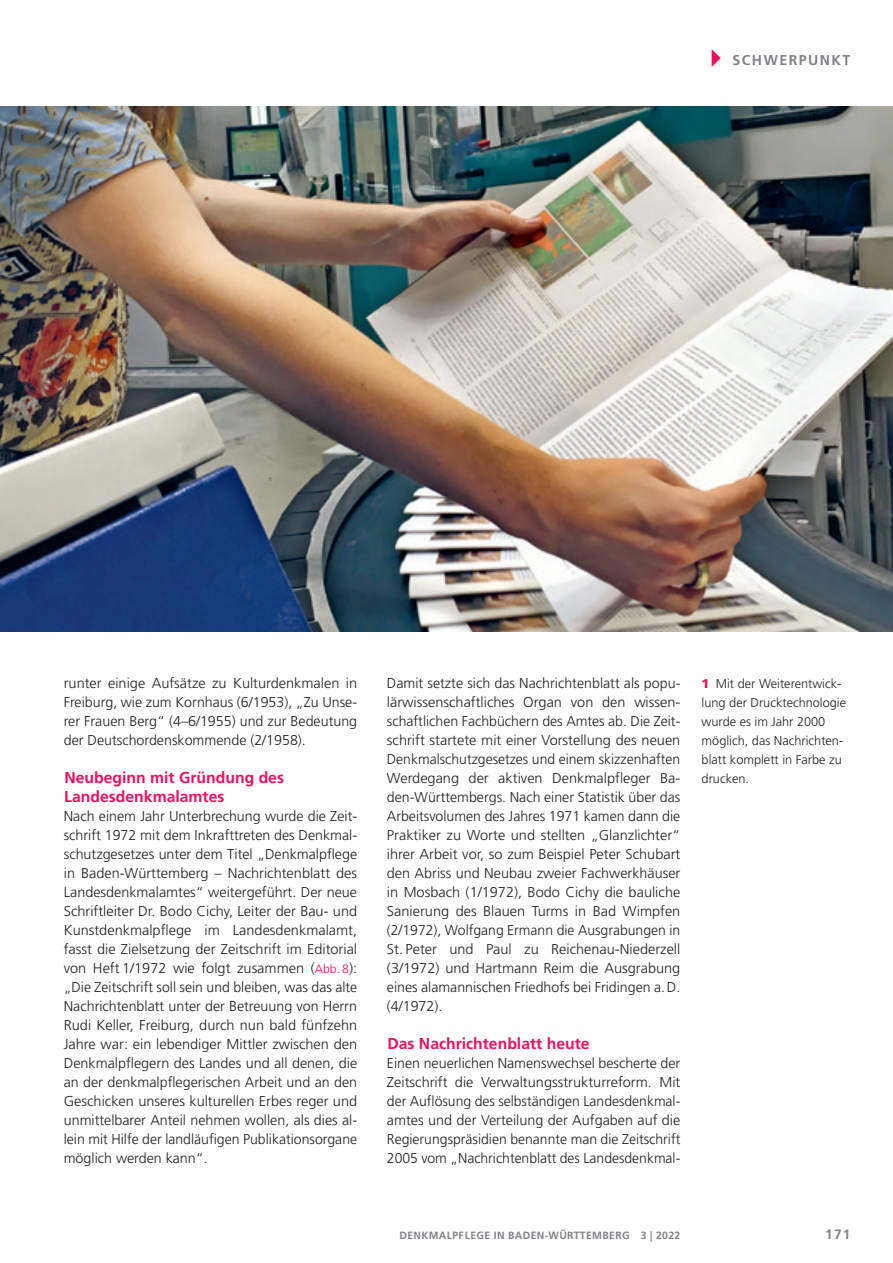
<style>
.page{position:relative;width:893px;height:1263px;background:#fff}
.page>*{position:absolute;margin:0;border:0;box-sizing:border-box;transform-origin:0 0}
.t1{font:700 15.75px/19px "Frutiger LT";color:#ee1059}
.t2{font:300 14.25px/19px "Frutiger LT";color:#231f20;text-align:justify}
.t3{font:700 14.25px "Frutiger LT";color:#808285}
.t4{font:700 13.5px "Frutiger LT";color:#808285}
.t5{font:300 12.75px/19px "Frutiger LT";color:#231f20}
.t6{font:700 10.5px "Frutiger LT";letter-spacing:.03em;color:#808285}
.s1{color:#ee1059}
.s2{font-family:"Frutiger";font-size:12.15px;color:#ee1059}
.s3{font-weight:900;color:#ee1059}
</style>
<div class="page">
<img style="left:0;top:106px;width:893px;height:525px">
<p class="t3" style="left:701px;top:52px;width:53px"><span class="s1">✔</span>Schwerpunkt</p>
<p class="t2" style="left:64px;top:674px;width:295px">runter einige Aufsätze zu Kulturdenkmalen in Freiburg, wie zum Kornhaus (6/1953), „Zu Unse&shy;rer Frauen Berg“ (4–6/1955) und zur Bedeutung der Deutschordenskommende (2/1958).</p>
<p class="t1" style="left:64px;top:768px;width:221px">Neubeginn mit Gründung des<br>Landesdenkmalamtes</p>
<p class="t2" style="left:64px;top:807px;width:295px">Nach einem Jahr Unterbrechung wurde die Zeit&shy;schrift 1972 mit dem Inkrafttreten des Denkmal&shy;schutzgesetzes unter dem Titel „Denkmalpflege in Baden-Württemberg – Nachrichtenblatt des Landesdenkmalamtes“ weitergeführt. Der neue Schriftleiter Dr. Bodo Cichy, Leiter der Bau- und Kunstdenkmalpflege im Landesdenkmalamt, fasst die Zielsetzung der Zeitschrift im Editorial von Heft 1/1972 wie folgt zusammen (<span class="s2">Abb. 8</span>): „Die Zeitschrift soll sein und bleiben, was das alte Nachrichtenblatt unter der Betreuung von Herrn Rudi Keller, Freiburg, durch nun bald fünfzehn Jahre war: ein lebendiger Mittler zwischen den Denkmalpflegern des Landes und all denen, die an der denkmalpflegerischen Arbeit und an den Geschicken unseres kulturellen Erbes reger und unmittelbarer Anteil nehmen wollen, als dies al&shy;lein mit Hilfe der landläufigen Publikationsorgane möglich werden kann“.</p>
<p class="t2" style="left:387px;top:674px;width:295px">Damit setzte sich das Nachrichtenblatt als popu&shy;lärwissenschaftliches Organ von den wissen&shy;schaftlichen Fachbüchern des Amtes ab. Die Zeit&shy;schrift startete mit einer Vorstellung des neuen Denkmalschutzgesetzes und einem skizzenhaften Werdegang der aktiven Denkmalpfleger Ba&shy;den-Württembergs. Nach einer Statistik über das Arbeitsvolumen des Jahres 1971 kamen dann die Praktiker zu Worte und stellten „Glanzlichter“ ihrer Arbeit vor, so zum Beispiel Peter Schubart den Abriss und Neubau zweier Fachwerkhäuser in Mosbach (1/1972), Bodo Cichy die bauliche Sanierung des Blauen Turms in Bad Wimpfen (2/1972), Wolfgang Ermann die Ausgrabungen in St. Peter und Paul zu Reichenau-Niederzell (3/1972) und Hartmann Reim die Ausgrabung eines alamannischen Friedhofs bei Fridingen a.D. (4/1972).</p>
<p class="t1" style="left:387px;top:1034px;width:204px">Das Nachrichtenblatt heute</p>
<p class="t2" style="left:387px;top:1053px;width:295px">Einen neuerlichen Namenswechsel bescherte der Zeitschrift die Verwaltungsstrukturreform. Mit der Auflösung des selbständigen Landesdenkmal&shy;amtes und der Verteilung der Aufgaben auf die Regierungspräsidien benannte man die Zeitschrift 2005 vom „Nachrichtenblatt des Landesdenkmal-</p>
<p class="t5" style="left:702px;top:674px;width:146px"><span class="s3">1</span> Mit der Weiterentwick&shy;lung der Drucktechnologie wurde es im Jahr 2000 möglich, das Nachrichten&shy;blatt komplett in Farbe zu drucken.</p>
<p class="t6" style="left:399px;top:1229px;width:282px">DENKMALPFLEGE IN BADEN-WÜRTTEMBERG 3 | 2022</p>
<p class="t4" style="left:825px;top:1226px;width:27px">171</p>
</div>
